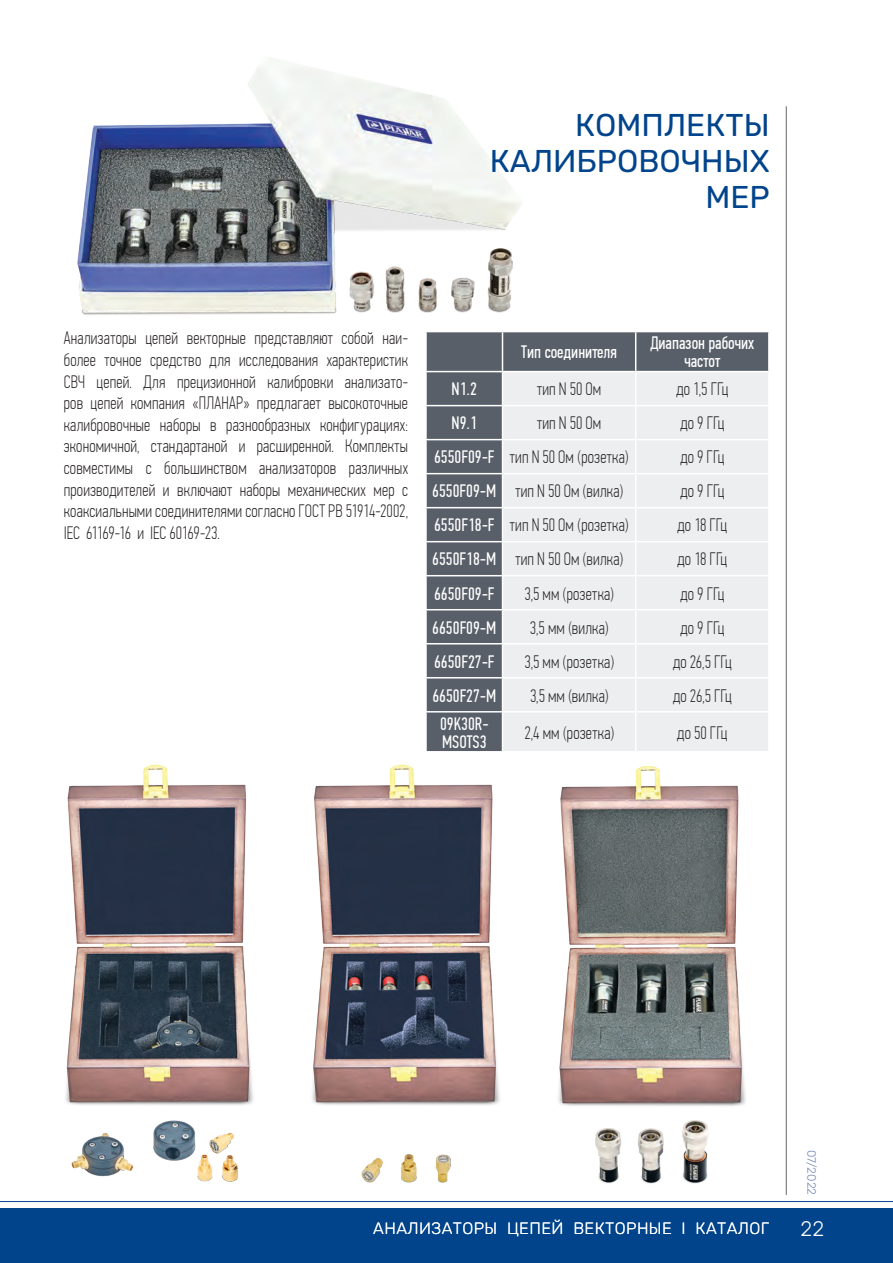
<style>
.page{position:relative;width:893px;height:1263px;background:#fff}
.page>*{position:absolute;margin:0;border:0;box-sizing:border-box;transform-origin:0 0}
.t1{font:31.5px/36px "Rubik";color:#01448c}
.t2{font:300 21px "Rubik";color:#fff}
.t3{font:100 18px/21.6px "PF Din Text Comp Pro";letter-spacing:.01em;color:#231f20;text-align:justify}
.t4{font:18px/18px "PF Din Text Comp Pro";color:#fff;text-align:center}
.t5{font:300 16.5px "Rubik";letter-spacing:.025em;color:#fff}
.t6{font:300 12px "Rubik";color:#7787b8}
.s1{font-weight:400;color:#fff}
</style>
<div class="page">
<hr style="left:0;top:1201px;width:893px;height:1px;background:#01448c">
<hr style="left:786px;top:106px;width:1px;height:1089px;background:#231f20">
<div style="left:0;top:1208px;width:893px;height:55px;background:#01448c"></div>
<img style="left:66px;top:765px;width:187px;height:417px">
<img style="left:312px;top:764px;width:180px;height:419px">
<img style="left:492px;top:766px;width:254px;height:418px">
<svg style="left:427px;top:332px;width:341px;height:419px;background:#5c626b"></svg>
<div style="left:503px;top:372px;width:265px;height:379px;background:#eceef0"></div>
<hr style="left:502px;top:332px;width:1px;height:39px;background:#fff">
<hr style="left:635px;top:332px;width:1px;height:39px;background:#fff">
<hr style="left:425px;top:371px;width:77px;height:1px;background:#fff">
<hr style="left:425px;top:405px;width:77px;height:1px;background:#fff">
<hr style="left:425px;top:439px;width:77px;height:1px;background:#fff">
<hr style="left:425px;top:473px;width:77px;height:1px;background:#fff">
<hr style="left:425px;top:507px;width:77px;height:1px;background:#fff">
<hr style="left:425px;top:541px;width:77px;height:1px;background:#fff">
<hr style="left:425px;top:575px;width:77px;height:1px;background:#fff">
<hr style="left:425px;top:609px;width:77px;height:1px;background:#fff">
<hr style="left:425px;top:643px;width:77px;height:1px;background:#fff">
<hr style="left:425px;top:677px;width:77px;height:1px;background:#fff">
<hr style="left:425px;top:711px;width:77px;height:1px;background:#fff">
<hr style="left:502px;top:371px;width:134px;height:1px;background:#fff">
<hr style="left:502px;top:372px;width:1px;height:33px;background:#fff">
<hr style="left:636px;top:371px;width:134px;height:1px;background:#fff">
<hr style="left:635px;top:372px;width:1px;height:33px;background:#fff">
<hr style="left:502px;top:405px;width:134px;height:1px;background:#fff">
<hr style="left:502px;top:406px;width:1px;height:33px;background:#fff">
<hr style="left:636px;top:405px;width:134px;height:1px;background:#fff">
<hr style="left:635px;top:406px;width:1px;height:33px;background:#fff">
<hr style="left:502px;top:439px;width:134px;height:1px;background:#fff">
<hr style="left:502px;top:440px;width:1px;height:33px;background:#fff">
<hr style="left:636px;top:439px;width:134px;height:1px;background:#fff">
<hr style="left:635px;top:440px;width:1px;height:33px;background:#fff">
<hr style="left:502px;top:473px;width:134px;height:1px;background:#fff">
<hr style="left:502px;top:474px;width:1px;height:33px;background:#fff">
<hr style="left:636px;top:473px;width:134px;height:1px;background:#fff">
<hr style="left:635px;top:474px;width:1px;height:33px;background:#fff">
<hr style="left:502px;top:507px;width:134px;height:1px;background:#fff">
<hr style="left:502px;top:508px;width:1px;height:33px;background:#fff">
<hr style="left:636px;top:507px;width:134px;height:1px;background:#fff">
<hr style="left:635px;top:508px;width:1px;height:33px;background:#fff">
<hr style="left:502px;top:541px;width:134px;height:1px;background:#fff">
<hr style="left:502px;top:542px;width:1px;height:33px;background:#fff">
<hr style="left:636px;top:541px;width:134px;height:1px;background:#fff">
<hr style="left:635px;top:542px;width:1px;height:33px;background:#fff">
<hr style="left:502px;top:575px;width:134px;height:1px;background:#fff">
<hr style="left:502px;top:576px;width:1px;height:33px;background:#fff">
<hr style="left:636px;top:575px;width:134px;height:1px;background:#fff">
<hr style="left:635px;top:576px;width:1px;height:33px;background:#fff">
<hr style="left:502px;top:609px;width:134px;height:1px;background:#fff">
<hr style="left:502px;top:610px;width:1px;height:33px;background:#fff">
<hr style="left:636px;top:609px;width:134px;height:1px;background:#fff">
<hr style="left:635px;top:610px;width:1px;height:33px;background:#fff">
<hr style="left:502px;top:643px;width:134px;height:1px;background:#fff">
<hr style="left:502px;top:644px;width:1px;height:33px;background:#fff">
<hr style="left:636px;top:643px;width:134px;height:1px;background:#fff">
<hr style="left:635px;top:644px;width:1px;height:33px;background:#fff">
<hr style="left:502px;top:677px;width:134px;height:1px;background:#fff">
<hr style="left:502px;top:678px;width:1px;height:33px;background:#fff">
<hr style="left:636px;top:677px;width:134px;height:1px;background:#fff">
<hr style="left:635px;top:678px;width:1px;height:33px;background:#fff">
<hr style="left:502px;top:711px;width:134px;height:1px;background:#fff">
<hr style="left:502px;top:712px;width:1px;height:39px;background:#fff">
<hr style="left:636px;top:711px;width:134px;height:1px;background:#fff">
<hr style="left:635px;top:712px;width:1px;height:39px;background:#fff">
<img style="left:77px;top:65px;width:444px;height:250px">
<h1 class="t1" style="left:490px;top:108px;width:237px;text-indent:85px">КОМПЛЕКТЫ<br>КАЛИБРО</h1>
<h1 class="t1" style="left:638px;top:144px;width:133px;text-align:right">ВОЧНЫХ<br>МЕР</h1>
<p class="t3" style="left:64px;top:327px;width:346px">Анализаторы цепей векторные представляют собой наи&shy;более точное средство для исследования характеристик СВЧ цепей. Для прецизионной калибровки анализато&shy;ров цепей компания «ПЛАНАР» предлагает высокоточные калибровочные наборы в разнообразных конфигурациях: экономичной, стандартaной и расширенной. Комплекты совместимы с большинством анализаторов различных производителей и включают наборы механических мер с коаксиальными соединителями согласно ГОСТ РВ 51914-2002, IEC 61169-16 и IEC 60169-23.</p>
<p class="t4" style="left:521px;top:343px;width:97px">Тип соединителя</p>
<p class="t4" style="left:650px;top:334px;width:105px">Диапазон рабочих частот</p>
<p class="t4" style="left:452px;top:380px;width:27px">N1.2</p>
<p class="t3" style="left:537px;top:378px;width:66px">тип N 50 Ом</p>
<p class="t3" style="left:676px;top:378px;width:54px">до 1,5 ГГц</p>
<p class="t4" style="left:452px;top:414px;width:27px">N9.1</p>
<p class="t3" style="left:537px;top:412px;width:66px">тип N 50 Ом</p>
<p class="t3" style="left:680px;top:412px;width:45px">до 9 ГГц</p>
<p class="t3" style="left:434px;top:446px;width:196px"><span class="s1">6550F09-F</span> тип N 50 Ом (розетка)</p>
<p class="t3" style="left:680px;top:446px;width:45px">до 9 ГГц</p>
<p class="t3" style="left:432px;top:480px;width:192px"><span class="s1">6550F09-M</span> тип N 50 Ом (вилка)</p>
<p class="t3" style="left:680px;top:480px;width:45px">до 9 ГГц</p>
<p class="t3" style="left:434px;top:514px;width:196px"><span class="s1">6550F18-F</span> тип N 50 Ом (розетка)</p>
<p class="t3" style="left:677px;top:514px;width:51px">до 18 ГГц</p>
<p class="t3" style="left:432px;top:548px;width:192px"><span class="s1">6550F18-M</span> тип N 50 Ом (вилка)</p>
<p class="t3" style="left:677px;top:548px;width:51px">до 18 ГГц</p>
<p class="t4" style="left:434px;top:584px;width:62px">6650F09-F</p>
<p class="t3" style="left:524px;top:582px;width:91px">3,5 мм (розетка)</p>
<p class="t3" style="left:680px;top:582px;width:45px">до 9 ГГц</p>
<p class="t4" style="left:432px;top:618px;width:66px">6650F09-M</p>
<p class="t3" style="left:530px;top:616px;width:80px">3,5 мм (вилка)</p>
<p class="t3" style="left:680px;top:616px;width:45px">до 9 ГГц</p>
<p class="t4" style="left:434px;top:653px;width:62px">6650F27-F</p>
<p class="t3" style="left:524px;top:650px;width:91px">3,5 мм (розетка)</p>
<p class="t3" style="left:673px;top:650px;width:60px">до 26,5 ГГц</p>
<p class="t4" style="left:432px;top:687px;width:66px">6650F27-M</p>
<p class="t3" style="left:530px;top:684px;width:80px">3,5 мм (вилка)</p>
<p class="t3" style="left:673px;top:684px;width:60px">до 26,5 ГГц</p>
<p class="t4" style="left:440px;top:715px;width:50px;text-align:left">09K30R-<br>MSOTS3</p>
<p class="t3" style="left:524px;top:721px;width:91px">2,4 мм (розетка)</p>
<p class="t3" style="left:677px;top:721px;width:52px">до 50 ГГц</p>
<p class="t6" style="left:818px;top:1149px;width:47px;rotate:90deg">07/2022</p>
<p class="t5" style="left:373px;top:1219px;width:334px">АНАЛИЗАТОРЫ ЦЕПЕЙ ВЕКТОРНЫЕ I акатало</p>
<p class="t5" style="left:761px;top:1219px;width:10px">г</p>
<p class="t2" style="left:800px;top:1217px;width:25px">22</p>
</div>
